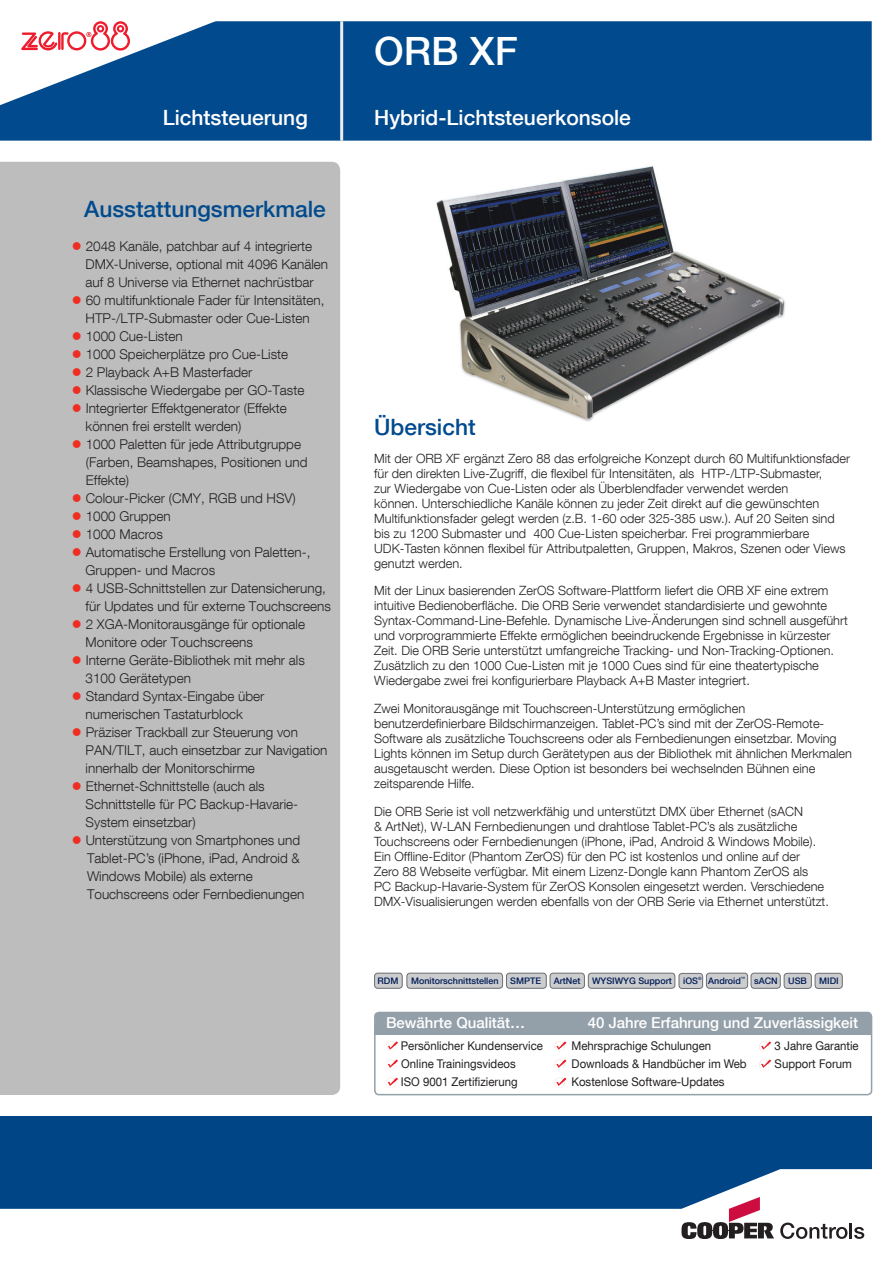
<style>
.page{position:relative;width:893px;height:1263px;background:#fff}
.page>*{position:absolute;margin:0;border:0;box-sizing:border-box;transform-origin:0 0}
.t1{font:500 39px "Helvetica Neue LT Com";color:#fff}
.t2{font:500 22.5px "Helvetica Neue LT Com";color:#004a8d}
.t3{font:500 21px "Helvetica Neue LT Com";color:#fff}
.t4{font:500 15px "Helvetica Neue LT Com";color:#fff}
.t5{font:300 13.5px/18px "Helvetica Neue LT Com";color:#231f20}
.t6{font:300 12.75px/15px "Helvetica Neue LT Com";color:#231f20}
.t7{font:12px "Helvetica Neue LT Com";color:#231f20;scale:.95 1}
.t8{font:500 9px "Helvetica Neue LT Com";color:#001b55}
.t9{font:500 4.35px "Helvetica Neue LT Com";color:#001b55}
.s1{color:#ee2e22}
</style>
<div class="page">
<div style="left:0;top:1116px;width:872px;height:94px;background:#004687"></div>
<div style="left:0;top:21px;width:872px;height:120px;background:#004a8d"></div>
<hr style="left:340px;top:21px;width:3px;height:120px;background:#ececec">
<div style="left:0;top:162px;width:340px;height:933px;background:#bcbdbc"></div>
<svg style="left:0;top:1169px;width:872px;height:68px"></svg>
<svg style="left:681px;top:1197px;width:93px;height:42px"></svg>
<svg style="left:780px;top:1222px;width:84px;height:17px"></svg>
<svg style="left:0;top:21px;width:252px;height:84px"></svg>
<img style="left:436px;top:166px;width:350px;height:256px">
<div style="left:375px;top:973px;width:27px;height:15px;background:#cbccce;border-radius:3px"></div>
<div style="left:374px;top:973px;width:28px;height:15px;border:1px solid #6c6d70;border-radius:3px"></div>
<div style="left:407px;top:973px;width:96px;height:15px;background:#cbccce;border-radius:3px"></div>
<div style="left:407px;top:973px;width:96px;height:15px;border:1px solid #6c6d70;border-radius:3px"></div>
<div style="left:506px;top:973px;width:40px;height:15px;background:#cbccce;border-radius:3px"></div>
<div style="left:506px;top:973px;width:41px;height:15px;border:1px solid #6c6d70;border-radius:3px"></div>
<div style="left:751px;top:973px;width:29px;height:15px;background:#cbccce;border-radius:3px"></div>
<div style="left:751px;top:973px;width:29px;height:15px;border:1px solid #6c6d70;border-radius:3px"></div>
<div style="left:706px;top:973px;width:42px;height:15px;background:#cbccce;border-radius:3px"></div>
<div style="left:706px;top:973px;width:42px;height:15px;border:1px solid #6c6d70;border-radius:3px"></div>
<div style="left:679px;top:973px;width:24px;height:15px;background:#cbccce;border-radius:3px"></div>
<div style="left:679px;top:973px;width:24px;height:16px;border:1px solid #6c6d70;border-radius:3px"></div>
<div style="left:784px;top:973px;width:27px;height:15px;background:#cbccce;border-radius:3px"></div>
<div style="left:784px;top:973px;width:28px;height:16px;border:1px solid #6c6d70;border-radius:3px"></div>
<div style="left:374px;top:1012px;width:498px;height:16px;background:#94a0a9;border-radius:4px"></div>
<div style="left:374px;top:1011px;width:499px;height:18px;border:2px solid #fff;border-radius:4px"></div>
<div style="left:375px;top:1024px;width:497px;height:10px;background:#94a0a9"></div>
<div style="left:374px;top:1012px;width:498px;height:83px;border:2px solid #94a0a9;border-radius:4px"></div>
<svg style="left:386px;top:1041px;width:10px;height:9px"></svg>
<svg style="left:386px;top:1059px;width:10px;height:10px"></svg>
<svg style="left:554px;top:1041px;width:10px;height:10px"></svg>
<svg style="left:759px;top:1041px;width:10px;height:9px"></svg>
<svg style="left:759px;top:1059px;width:10px;height:10px"></svg>
<svg style="left:554px;top:1078px;width:10px;height:10px"></svg>
<svg style="left:386px;top:1078px;width:10px;height:10px"></svg>
<svg style="left:554px;top:1059px;width:10px;height:10px"></svg>
<div style="left:550px;top:973px;width:34px;height:15px;background:#cbccce;border-radius:3px"></div>
<div style="left:550px;top:973px;width:35px;height:15px;border:1px solid #6c6d70;border-radius:3px"></div>
<div style="left:588px;top:973px;width:87px;height:15px;background:#cbccce;border-radius:3px"></div>
<div style="left:588px;top:973px;width:87px;height:15px;border:1px solid #6c6d70;border-radius:3px"></div>
<div style="left:815px;top:973px;width:27px;height:15px;background:#cbccce;border-radius:3px"></div>
<div style="left:815px;top:973px;width:28px;height:16px;border:1px solid #6c6d70;border-radius:3px"></div>
<p class="t1" style="left:374px;top:28px;width:145px">ORB XF</p>
<p class="t3" style="left:163px;top:105px;width:147px">Lichtsteuerung</p>
<p class="t3" style="left:374px;top:105px;width:258px">Hybrid-Lichtsteuerkonsole</p>
<p class="t2" style="left:84px;top:195px;width:243px">Ausstattungsmerkmale</p>
<p class="t5" style="left:86px;top:237px;width:244px;text-indent:-14px"><span class="s1">●</span> 2048 Kanäle, patchbar auf 4 integrierte<br>DMX-Universe, optional mit 4096 Kanälen auf 8 Universe via Ethernet nachrüstbar</p>
<p class="t5" style="left:72px;top:291px;width:254px;text-align:center"><span class="s1">●</span> 60 multifunktionale Fader für Intensitäten,<br>HTP-/LTP-Submaster oder Cue-Listen</p>
<p class="t5" style="left:72px;top:327px;width:112px"><span class="s1">●</span> 1000 Cue-Listen</p>
<p class="t5" style="left:72px;top:345px;width:218px"><span class="s1">●</span> 1000 Speicherplätze pro Cue-Liste</p>
<p class="t5" style="left:72px;top:363px;width:182px"><span class="s1">●</span> 2 Playback A+B Masterfader</p>
<p class="t5" style="left:72px;top:381px;width:234px"><span class="s1">●</span> Klassische Wiedergabe per GO-Taste</p>
<p class="t5" style="left:86px;top:399px;width:203px;text-indent:-14px"><span class="s1">●</span> Integrierter Effektgenerator (Effekte können frei erstellt werden)</p>
<p class="t5" style="left:86px;top:435px;width:223px;text-indent:-14px"><span class="s1">●</span> 1000 Paletten für jede Attributgruppe (Farben, Beamshapes, Positionen und<br>Effekte)</p>
<p class="t5" style="left:72px;top:489px;width:225px"><span class="s1">●</span> Colour-Picker (CMY, RGB und HSV)</p>
<p class="t5" style="left:72px;top:507px;width:100px"><span class="s1">●</span> 1000 Gruppen</p>
<p class="t5" style="left:72px;top:525px;width:92px"><span class="s1">●</span> 1000 Macros</p>
<p class="t5" style="left:86px;top:543px;width:226px;text-indent:-14px"><span class="s1">●</span> Automatische Erstellung von Paletten-,<br>Gruppen- und Macros</p>
<p class="t5" style="left:86px;top:579px;width:247px;text-indent:-14px"><span class="s1">●</span> 4 USB-Schnittstellen zur Datensicherung, für Updates und für externe Touchscreens</p>
<p class="t5" style="left:86px;top:615px;width:221px;text-indent:-14px"><span class="s1">●</span> 2 XGA-Monitorausgänge für optionale<br>Monitore oder Touchscreens</p>
<p class="t5" style="left:86px;top:651px;width:221px;text-indent:-14px"><span class="s1">●</span> Interne Geräte-Bibliothek mit mehr als<br>3100 Gerätetypen</p>
<p class="t5" style="left:72px;top:687px;width:194px;text-align:center"><span class="s1">●</span> Standard Syntax-Eingabe über numerischen Tastaturblock</p>
<p class="t5" style="left:86px;top:723px;width:243px;text-indent:-14px"><span class="s1">●</span> Präziser Trackball zur Steuerung von<br>PAN/TILT, auch einsetzbar zur Navigation innerhalb der Monitorschirme</p>
<p class="t5" style="left:86px;top:777px;width:214px;text-indent:-14px"><span class="s1">●</span> Ethernet-Schnittstelle (auch als<br>Schnittstelle für PC Backup-Havarie-<br>System einsetzbar)</p>
<p class="t5" style="left:87px;top:831px;width:219px;text-indent:-15px"><span class="s1">●</span> Unterstützung von Smartphones und Tablet-PC’s (iPhone, iPad, Android &amp; Windows Mobile) als externe Touchscreens oder Fernbedienungen</p>
<p class="t2" style="left:374px;top:413px;width:103px">Übersicht</p>
<p class="t6" style="left:374px;top:450px;width:477px">Mit der ORB XF ergänzt Zero 88 das erfolgreiche Konzept durch 60 Multifunktionsfader für den direkten Live-Zugriff, die flexibel für Intensitäten, als HTP-/LTP-Submaster,<br>zur Wiedergabe von Cue-Listen oder als Überblendfader verwendet werden<br>können. Unterschiedliche Kanäle können zu jeder Zeit direkt auf die gewünschten Multifunktionsfader gelegt werden (z.B. 1-60 oder 325-385 usw.). Auf 20 Seiten sind bis zu 1200 Submaster und 400 Cue-Listen speicherbar. Frei programmierbare UDK-Tasten können flexibel für Attributpaletten, Gruppen, Makros, Szenen oder Views genutzt werden.</p>
<p class="t6" style="left:374px;top:583px;width:475px">Mit der Linux basierenden ZerOS Software-Plattform liefert die ORB XF eine extrem intuitive Bedienoberfläche. Die ORB Serie verwendet standardisierte und gewohnte Syntax-Command-Line-Befehle. Dynamische Live-Änderungen sind schnell ausgeführt und vorprogrammierte Effekte ermöglichen beeindruckende Ergebnisse in kürzester Zeit. Die ORB Serie unterstützt umfangreiche Tracking- und Non-Tracking-Optionen.<br>Zusätzlich zu den 1000 Cue-Listen mit je 1000 Cues sind für eine theatertypische Wiedergabe zwei frei konfigurierbare Playback A+B Master integriert.</p>
<p class="t6" style="left:374px;top:701px;width:479px">Zwei Monitorausgänge mit Touchscreen-Unterstützung ermöglichen benutzerdefinierbare Bildschirmanzeigen. Tablet-PC’s sind mit der ZerOS-Remote-Software als zusätzliche Touchscreens oder als Fernbedienungen einsetzbar. Moving Lights können im Setup durch Gerätetypen aus der Bibliothek mit ähnlichen Merkmalen ausgetauscht werden. Diese Option ist besonders bei wechselnden Bühnen eine zeitsparende Hilfe.</p>
<p class="t6" style="left:374px;top:804px;width:456px">Die ORB Serie ist voll netzwerkfähig und unterstützt DMX über Ethernet (sACN<br>&amp; ArtNet), W-LAN Fernbedienungen und drahtlose Tablet-PC’s als zusätzliche Touchscreens oder Fernbedienungen (iPhone, iPad, Android &amp; Windows Mobile).<br>Ein Offline-Editor (Phantom ZerOS) für den PC ist kostenlos und online auf der<br>Zero 88 Webseite verfügbar. Mit einem Lizenz-Dongle kann Phantom ZerOS als<br>PC Backup-Havarie-System für ZerOS Konsolen eingesetzt werden. Verschiedene DMX-Visualisierungen werden ebenfalls von der ORB Serie via Ethernet unterstützt.</p>
<p class="t9" style="left:741px;top:975px;width:6px">™</p>
<p class="t8" style="left:683px;top:975px;width:20px">iOS<sup>®</sup></p>
<p class="t8" style="left:788px;top:975px;width:20px">USB</p>
<p class="t8" style="left:377px;top:975px;width:22px">RDM</p>
<p class="t8" style="left:411px;top:975px;width:89px">Monitorschnittstellen</p>
<p class="t8" style="left:510px;top:975px;width:32px">SMPTE</p>
<p class="t8" style="left:708px;top:975px;width:34px">Android</p>
<p class="t8" style="left:754px;top:975px;width:25px">sACN</p>
<p class="t8" style="left:554px;top:975px;width:28px">ArtNet</p>
<p class="t8" style="left:592px;top:975px;width:81px">WYSIWYG Support</p>
<p class="t8" style="left:819px;top:975px;width:21px">MIDI</p>
<p class="t4" style="left:386px;top:1014px;width:141px">Bewährte Qualität…</p>
<p class="t4" style="left:588px;top:1014px;width:272px">40 Jahre Erfahrung und Zuverlässigkeit</p>
<p class="t7" style="left:401px;top:1038px;width:151px">Persönlicher Kundenservice</p>
<p class="t7" style="left:571px;top:1038px;width:149px">Mehrsprachige Schulungen</p>
<p class="t7" style="left:775px;top:1038px;width:90px">3 Jahre Garantie</p>
<p class="t7" style="left:401px;top:1056px;width:122px">Online Trainingsvideos</p>
<p class="t7" style="left:572px;top:1056px;width:186px">Downloads &amp; Handbücher im Web</p>
<p class="t7" style="left:775px;top:1056px;width:83px">Support Forum</p>
<p class="t7" style="left:401px;top:1074px;width:124px">ISO 9001 Zertifizierung</p>
<p class="t7" style="left:571px;top:1074px;width:163px">Kostenlose Software-Updates</p>
</div>
